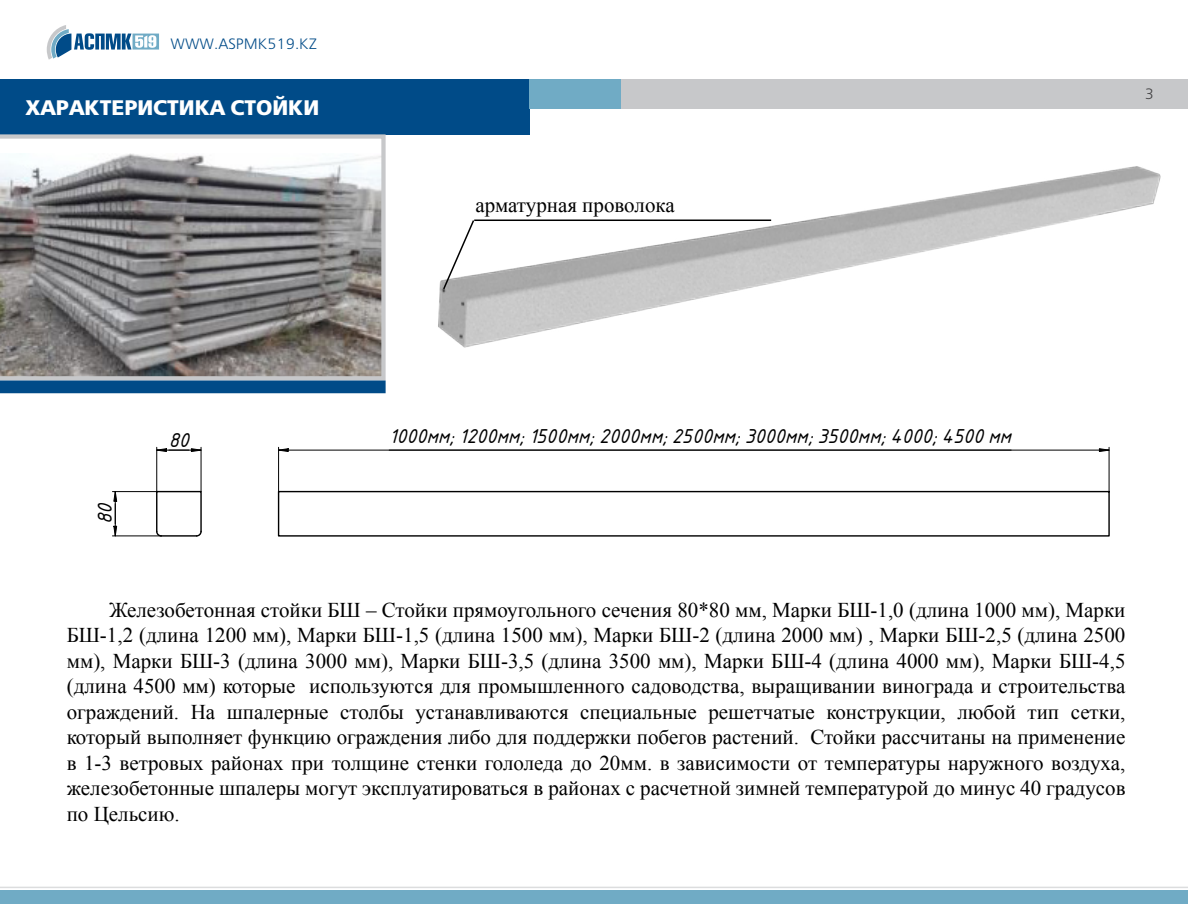
<style>
.page{position:relative;width:1188px;height:918px;background:#fff}
.page>*{position:absolute;margin:0;border:0;box-sizing:border-box;transform-origin:0 0}
.t1{font:21px/25.5px "Times New Roman";color:#000;text-align:justify}
.t2{font:800 21px "DS Free Set";color:#fff}
.t3{font:italic 19.35px "GOST Common";color:#000}
.t4{font:15px "DS Free Set";color:#004b88}
.t5{font:15px "DS Free Set";color:#414042}
</style>
<div class="page">
<div style="left:0;top:79px;width:529px;height:55px;background:#004b88"></div>
<svg style="left:47px;top:25px;width:112px;height:35px"></svg>
<hr style="left:0;top:887px;width:1188px;height:1px;background:#dcddde">
<div style="left:0;top:890px;width:1188px;height:13px;background:#70abc5"></div>
<svg style="left:0;top:134px;width:386px;height:246px;background:#919090"></svg>
<svg style="left:155px;top:532px;width:6px;height:4px"></svg>
<div style="left:156px;top:491px;width:46px;height:41px;border:1px solid #000"></div>
<svg style="left:195px;top:530px;width:7px;height:7px"></svg>
<hr style="left:161px;top:535px;width:36px;height:2px;background:#000">
<svg style="left:277px;top:490px;width:833px;height:47px"></svg>
<svg style="left:113px;top:492px;width:4px;height:44px"></svg>
<hr style="left:112px;top:491px;width:45px;height:1px;background:#000">
<hr style="left:112px;top:536px;width:49px;height:1px;background:#000">
<svg style="left:157px;top:448px;width:44px;height:4px"></svg>
<hr style="left:156px;top:447px;width:1px;height:45px;background:#000">
<hr style="left:201px;top:447px;width:1px;height:45px;background:#000">
<svg style="left:279px;top:448px;width:10px;height:4px"></svg>
<svg style="left:1099px;top:448px;width:10px;height:4px"></svg>
<hr style="left:288px;top:450px;width:811px;height:1px;background:#000">
<hr style="left:1109px;top:447px;width:1px;height:45px;background:#000">
<hr style="left:278px;top:447px;width:1px;height:45px;background:#000">
<img style="left:393px;top:79px;width:795px;height:269px">
<svg style="left:442px;top:219px;width:34px;height:72px"></svg>
<hr style="left:474px;top:220px;width:297px;height:1px;background:#000">
<div style="left:0;top:381px;width:386px;height:12px;background:#004b88"></div>
<p class="t4" style="left:171px;top:35px;width:148px">WWW.ASPMK519.KZ</p>
<p class="t2" style="left:26px;top:95px;width:295px">ХАРАКТЕРИСТИКА СТОЙКИ</p>
<p class="t1" style="left:476px;top:192px;width:201px">арматурная проволока</p>
<p class="t5" style="left:1145px;top:85px;width:11px">3</p>
<p class="t3" style="left:92px;top:524px;width:23px;rotate:-90deg">80</p>
<p class="t3" style="left:169px;top:427px;width:22px">80</p>
<p class="t3" style="left:389px;top:424px;width:623px">1000мм; 1200мм; 1500мм; 2000мм; 2500мм; 3000мм; 3500мм; 4000; 4500 мм</p>
<p class="t1" style="left:67px;top:597px;width:1060px;text-indent:43px">Железобетонная стойки БШ – Стойки прямоугольного сечения 80*80 мм, Марки БШ-1,0 (длина 1000 мм), Марки БШ-1,2 (длина 1200 мм), Марки БШ-1,5 (длина 1500 мм), Марки БШ-2 (длина 2000 мм) , Марки БШ-2,5 (длина 2500 мм), Марки БШ-3 (длина 3000 мм), Марки БШ-3,5 (длина 3500 мм), Марки БШ-4 (длина 4000 мм), Марки БШ-4,5 (длина 4500 мм) которые используются для промышленного садоводства, выращивании винограда и строительства ограждений. На шпалерные столбы устанавливаются специальные решетчатые конструкции, любой тип сетки, который выполняет функцию ограждения либо для поддержки побегов растений. Стойки рассчитаны на применение в 1-3 ветровых районах при толщине стенки гололеда до 20мм. в зависимости от температуры наружного воздуха, железобетонные шпалеры могут эксплуатироваться в районах с расчетной зимней температурой до минус 40 градусов по Цельсию.</p>
</div>
